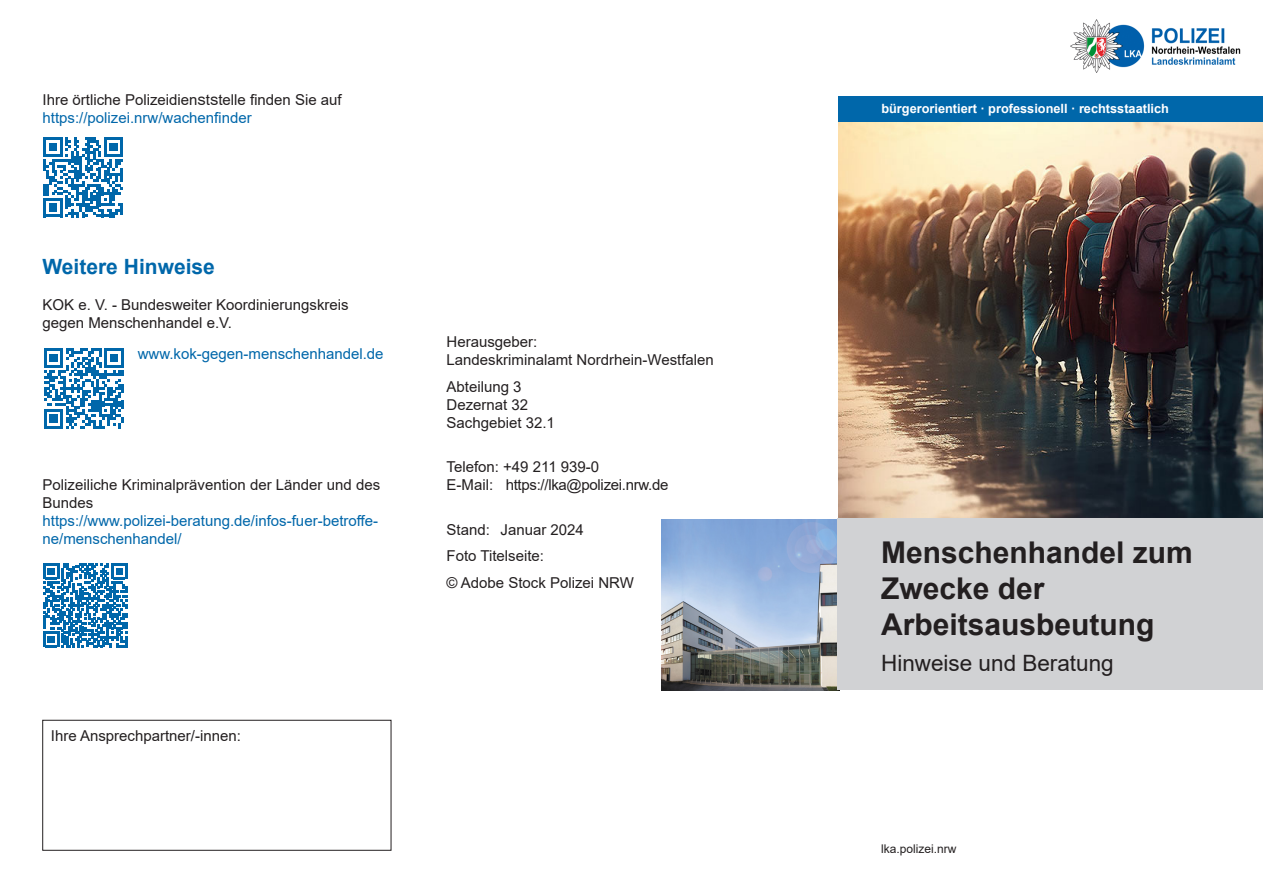
<style>
.page{position:relative;width:1263px;height:893px;background:#fff}
.page>*{position:absolute;margin:0;border:0;box-sizing:border-box;transform-origin:0 0}
.t1{font:700 30px/36px "Arial";color:#231f20}
.t2{font:22.5px "Arial";color:#231f20}
.t3{font:700 21px "Arial";color:#0067aa}
.t4{font:15px/18px "Arial";color:#231f20}
.t5{font:15px/18px "Arial";color:#0067aa}
.t6{font:15px/18px "Arial";letter-spacing:-.02em;color:#231f20}
.t7{font:700 12.75px "Arial";color:#fff}
.t8{font:12px "Arial";color:#231f20}
</style>
<div class="page">
<img style="left:1070px;top:20px;width:171px;height:52px">
<img style="left:662px;top:520px;width:176px;height:170px">
<img style="left:839px;top:122px;width:424px;height:396px">
<div style="left:838px;top:518px;width:425px;height:172px;background:#d1d2d4"></div>
<div style="left:839px;top:96px;width:424px;height:26px;background:#0067aa"></div>
<div style="left:43px;top:720px;width:348px;height:130px;border:1px solid #231f20"></div>
<svg style="left:43px;top:137px;width:80px;height:80px"></svg>
<svg style="left:44px;top:348px;width:80px;height:80px"></svg>
<svg style="left:43px;top:563px;width:84px;height:84px"></svg>
<p class="t4" style="left:43px;top:91px;width:301px">Ihre örtliche PolizeidienStStelle finden Sie auf</p>
<p class="t5" style="left:43px;top:109px;width:211px">https://polizei.nrw/wachenfinder</p>
<h3 class="t3" style="left:43px;top:252px;width:174px">Weitere Hinweise</h3>
<p class="t4" style="left:43px;top:296px;width:308px">KOK e. V. - Bundesweiter Koordinierungskreis gegen Menschenhandel e.V.</p>
<p class="t5" style="left:138px;top:344px;width:247px">www.kok-gegen-menschenhandel.de</p>
<p class="t4" style="left:43px;top:476px;width:339px">Polizeiliche Kriminalprävention der Länder und des<br>Bundes</p>
<p class="t5" style="left:43px;top:512px;width:337px">https://www.polizei-beratung.de/infos-fuer-betroffe&shy;ne/menschenhandel/</p>
<p class="t4" style="left:51px;top:727px;width:192px">Ihre Ansprechpartner/-innen:</p>
<p class="t4" style="left:446px;top:333px;width:269px">Herausgeber:<br>Landeskriminalamt Nordrhein-Westfalen</p>
<p class="t4" style="left:446px;top:377px;width:110px">Abteilung 3<br>Dezernat 32<br>Sachgebiet 32.1</p>
<p class="t6" style="left:446px;top:458px;width:223px">Telefon: +49 211 939-0<br>E-Mail: https://lka@polizei.nrw.de</p>
<p class="t4" style="left:446px;top:516px;width:189px;line-height:26.5px">Stand: Januar 2024<br>Foto Titelseite:<br>© Adobe Stock Polizei NRW</p>
<p class="t7" style="left:881px;top:100px;width:289px">bürgerorientiert · professionell · rechtsstaatlich</p>
<h1 class="t1" style="left:881px;top:535px;width:313px">Menschenhandel zum<br>Zwecke der<br>Arbeitsausbeutung</h1>
<h2 class="t2" style="left:881px;top:647px;width:234px">Hinweise und Beratung</h2>
<p class="t8" style="left:881px;top:841px;width:77px">lka.polizei.nrw</p>
</div>
